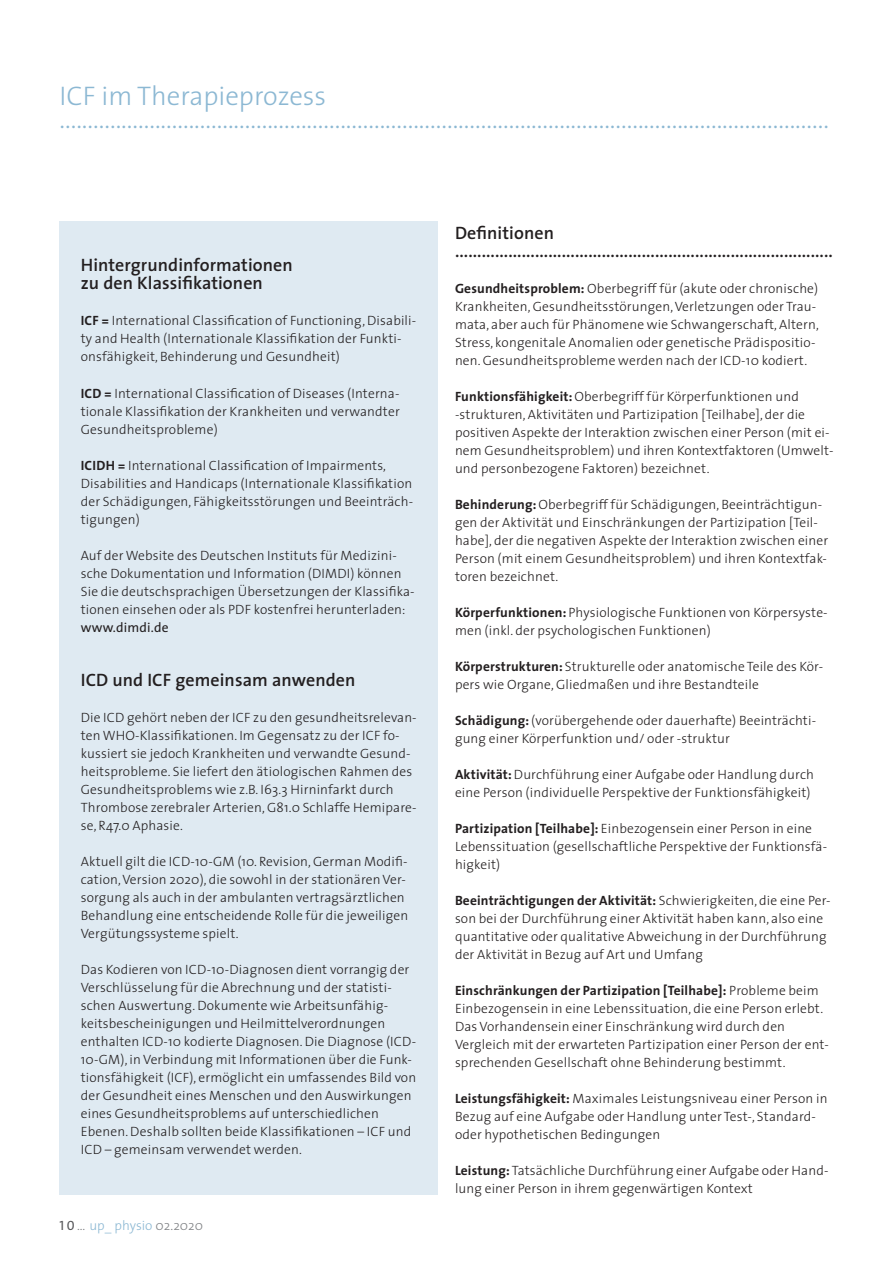
<style>
.page{position:relative;width:893px;height:1263px;background:#fff}
.page>*{position:absolute;margin:0;border:0;box-sizing:border-box;transform-origin:0 0}
.t1{font:300 27px/23.4px "The Sans";color:#8cb8d3}
.t2{font:600 18px/18px "The Sans";letter-spacing:.005em;color:#231f20}
.t3{font:300 13.5px/18px "The Sans";letter-spacing:.01em;color:#231f20}
.t4{font:300 13.5px "The Sans";color:#808285}
.t5{font:13.5px "The Sans";letter-spacing:.01em;color:#231f20}
.s1{font-weight:700}
.s2{font-family:"The Sans Caps";font-weight:400;color:#57585a}
.s3{color:#8cb8d3}
</style>
<div class="page">
<div style="left:60px;top:221px;width:378px;height:974px;background:#dfeaf2"></div>
<h1 class="t1" style="left:60px;top:83px;width:771px">ICF im Therapieprozess .........................................................................................................................................</h1>
<h2 class="t2" style="left:81px;top:256px;width:214px">Hintergrundinformationen zu den Klassifikationen</h2>
<p class="t3" style="left:81px;top:311px;width:337px"><span class="s1">ICF =</span> International Classification of Functioning, Disabili&shy;ty and Health (Internationale Klassifikation der Funkti&shy;onsfähigkeit, Behinderung und Gesundheit)</p>
<p class="t3" style="left:81px;top:383px;width:320px;text-align:justify"><span class="s1">ICD =</span> International Classification of Diseases (Interna&shy;tionale Klassifikation der Krankheiten und verwandter Gesundheitsprobleme)</p>
<p class="t3" style="left:81px;top:455px;width:334px"><span class="s1">ICIDH =</span> International Classification of Impairments, Disabilities and Handicaps (Internationale Klassifikation der Schädigungen, Fähigkeitsstörungen und Beeinträch&shy;tigungen)</p>
<p class="t3" style="left:81px;top:545px;width:335px">Auf der Website des Deutschen Instituts für Medizini&shy;sche Dokumentation und Information (DIMDI) können Sie die deutschsprachigen Übersetzungen der Klassifika&shy;tionen einsehen oder als PDF kostenfrei herunterladen:</p>
<p class="t5" style="left:81px;top:616px;width:89px">www.dimdi.de</p>
<h2 class="t2" style="left:81px;top:670px;width:276px">ICD und ICF gemeinsam anwenden</h2>
<p class="t3" style="left:81px;top:707px;width:337px">Die ICD gehört neben der ICF zu den gesundheitsrelevan&shy;ten WHO-Klassifikationen. Im Gegensatz zu der ICF fo&shy;kussiert sie jedoch Krankheiten und verwandte Gesund&shy;heitsprobleme. Sie liefert den ätiologischen Rahmen des Gesundheitsproblems wie z.B. I63.3 Hirninfarkt durch Thrombose zerebraler Arterien, G81.0 Schlaffe Hemipare&shy;se, R47.0 Aphasie.</p>
<p class="t3" style="left:81px;top:851px;width:329px">Aktuell gilt die ICD-10-GM (10. Revision, German Modifi&shy;cation, Version 2020), die sowohl in der stationären Ver&shy;sorgung als auch in der ambulanten vertragsärztlichen Behandlung eine entscheidende Rolle für die jeweiligen Vergütungssysteme spielt.</p>
<p class="t3" style="left:81px;top:959px;width:337px">Das Kodieren von ICD-10-Diagnosen dient vorrangig der Verschlüsselung für die Abrechnung und der statisti&shy;schen Auswertung. Dokumente wie Arbeitsunfähig&shy;keitsbescheinigungen und Heilmittelverordnungen enthalten ICD-10 kodierte Diagnosen. Die Diagnose (ICD-10-GM), in Verbindung mit Informationen über die Funk&shy;tionsfähigkeit (ICF), ermöglicht ein umfassendes Bild von der Gesundheit eines Menschen und den Auswirkungen eines Gesundheitsproblems auf unterschiedlichen Ebenen. Deshalb sollten beide Klassifikationen – ICF und ICD – gemeinsam verwendet werden.</p>
<p class="t4" style="left:60px;top:1214px;width:145px"><span class="s2">1 0</span> ... <span class="s3">up_ physio</span> 02.2020</p>
<h2 class="t2" style="left:455px;top:224px;width:379px">Definitionen .....................................................................................</h2>
<p class="t3" style="left:455px;top:279px;width:365px"><span class="s1">Gesundheitsproblem:</span> Oberbegriff für (akute oder chronische)<br>Krankheiten, Gesundheitsstörungen, Verletzungen oder Trau&shy;mata, aber auch für Phänomene wie Schwangerschaft, Altern, Stress, kongenitale Anomalien oder genetische Prädispositio&shy;nen. Gesundheitsprobleme werden nach der ICD-10 kodiert.</p>
<p class="t3" style="left:455px;top:387px;width:380px"><span class="s1">Funktionsfähigkeit:</span> Oberbegriff für Körperfunktionen und -strukturen, Aktivitäten und Partizipation [Teilhabe], der die positiven Aspekte der Interaktion zwischen einer Person (mit ei&shy;nem Gesundheitsproblem) und ihren Kontextfaktoren (Umwelt&shy;und personbezogene Faktoren) bezeichnet.</p>
<p class="t3" style="left:455px;top:495px;width:375px"><span class="s1">Behinderung:</span> Oberbegriff für Schädigungen, Beeinträchtigun&shy;gen der Aktivität und Einschränkungen der Partizipation [Teil&shy;habe], der die negativen Aspekte der Interaktion zwischen einer Person (mit einem Gesundheitsproblem) und ihren Kontextfak&shy;toren bezeichnet.</p>
<p class="t3" style="left:455px;top:603px;width:374px"><span class="s1">Körperfunktionen:</span> Physiologische Funktionen von Körpersyste&shy;men (inkl. der psychologischen Funktionen)</p>
<p class="t3" style="left:455px;top:657px;width:370px"><span class="s1">Körperstrukturen:</span> Strukturelle oder anatomische Teile des Kör&shy;pers wie Organe, Gliedmaßen und ihre Bestandteile</p>
<p class="t3" style="left:455px;top:711px;width:363px"><span class="s1">Schädigung:</span> (vorübergehende oder dauerhafte) Beeinträchti&shy;gung einer Körperfunktion und/ oder -struktur</p>
<p class="t3" style="left:455px;top:765px;width:360px"><span class="s1">Aktivität:</span> Durchführung einer Aufgabe oder Handlung durch eine Person (individuelle Perspektive der Funktionsfähigkeit)</p>
<p class="t3" style="left:455px;top:819px;width:374px"><span class="s1">Partizipation [Teilhabe]:</span> Einbezogensein einer Person in eine<br>Lebenssituation (gesellschaftliche Perspektive der Funktionsfä&shy;higkeit)</p>
<p class="t3" style="left:455px;top:891px;width:377px"><span class="s1">Beeinträchtigungen der Aktivität:</span> Schwierigkeiten, die eine Per&shy;son bei der Durchführung einer Aktivität haben kann, also eine quantitative oder qualitative Abweichung in der Durchführung der Aktivität in Bezug auf Art und Umfang</p>
<p class="t3" style="left:455px;top:981px;width:375px"><span class="s1">Einschränkungen der Partizipation [Teilhabe]:</span> Probleme beim Einbezogensein in eine Lebenssituation, die eine Person erlebt.<br>Das Vorhandensein einer Einschränkung wird durch den Vergleich mit der erwarteten Partizipation einer Person der ent&shy;sprechenden Gesellschaft ohne Behinderung bestimmt.</p>
<p class="t3" style="left:455px;top:1089px;width:374px"><span class="s1">Leistungsfähigkeit:</span> Maximales Leistungsniveau einer Person in<br>Bezug auf eine Aufgabe oder Handlung unter Test-, Standard&shy;oder hypothetischen Bedingungen</p>
<p class="t3" style="left:455px;top:1161px;width:375px"><span class="s1">Leistung:</span> Tatsächliche Durchführung einer Aufgabe oder Hand&shy;lung einer Person in ihrem gegenwärtigen Kontext</p>
</div>
